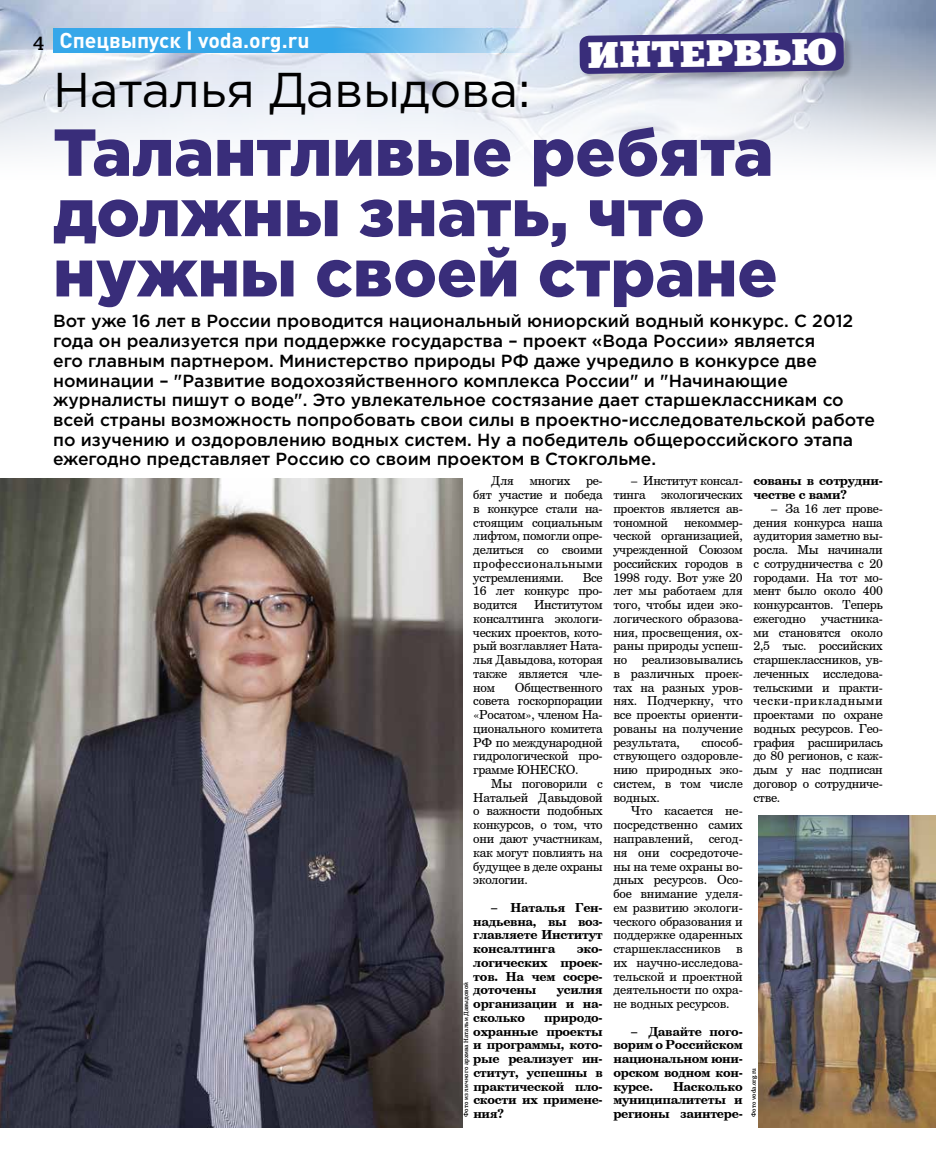
<style>
.page{position:relative;width:936px;height:1170px;background:#fff}
.page>*{position:absolute;margin:0;border:0;box-sizing:border-box;transform-origin:0 0}
.t1{font:900 66.25px/60.2px "Gotham Pro";color:#392d7a}
.t2{font:48.75px "Gotham Pro";color:#000}
.t3{font:36.62px "Xenia Extended C";color:#fff}
.t4{font:700 21.25px "DIN Pro";color:#fff}
.t5{font:500 17.5px/19.8px "Gotham Pro";color:#000}
.t6{font:12.5px/13.8px "Century Schlbk Cyrillic BT";letter-spacing:-.02em;color:#000;text-align:justify}
.t7{font:700 12.5px/13.8px "Century Schlbk Cyrillic BT";letter-spacing:-.02em;color:#000;text-align:justify}
.t8{font:500 6.25px "PF Centro Slab Pro";color:#000}
</style>
<div class="page">
<img style="left:0;top:0;width:935px;height:159px">
<svg style="left:53px;top:28px;width:490px;height:25px;background:#5ab4ea"></svg>
<img style="left:0;top:479px;width:462px;height:648px">
<div style="left:580px;top:34px;width:273px;height:50px;background:#000;opacity:.2"></div>
<svg style="left:579px;top:32px;width:264px;height:42px;background:#453b82"></svg>
<img style="left:758px;top:815px;width:177px;height:312px">
<h3 class="t4" style="left:33px;top:22px;width:278px"><sub>4</sub> Спецвыпуск | voda.org.ru</h3>
<h2 class="t2" style="left:53px;top:63px;width:479px">Наталья Давыдова:</h2>
<h1 class="t1" style="left:53px;top:120px;width:725px">Талантливые ребята должны знать, что нужны своей стране</h1>
<p class="t5" style="left:53px;top:311px;width:823px">Вот уже 16 лет в России проводится национальный юниорский водный конкурс. С 2012 года он реализуется при поддержке государства – проект «Вода России» является<br>его главным партнером. Министерство природы РФ даже учредило в конкурсе две номинации – "Развитие водохозяйственного комплекса России" и "Начинающие журналисты пишут о воде". Это увлекательное состязание дает старшеклассникам со всей страны возможность попробовать свои силы в проектно-исследовательской работе по изучению и оздоровлению водных систем. Ну а победитель общероссийского этапа ежегодно представляет Россию со своим проектом в Стокгольме.</p>
<p class="t6" style="left:491px;top:474px;width:24px">Для</p>
<p class="t6" style="left:529px;top:474px;width:42px">многих</p>
<h3 class="t3" style="left:587px;top:32px;width:251px;rotate:-1deg">ИНТЕРВЬЮ</h3>
<p class="t6" style="left:613px;top:474px;width:131px;text-indent:18px">– Институт консал&shy;тинга экологических проектов является ав&shy;тономной</p>
<p class="t7" style="left:753px;top:473px;width:131px">сованы в сотрудни&shy;честве с вами?</p>
<p class="t6" style="left:753px;top:501px;width:131px;text-indent:18px">– За 16 лет прове&shy;дения конкурса наша аудитория заметно вы&shy;росла. Мы начинали с сотрудничества с 20 городами. На тот мо&shy;мент было около 400 конкурсантов. Теперь ежегодно участника&shy;ми становятся около 2,5 тыс. российских старшеклассников, ув&shy;леченных исследова&shy;тельскими и практи&shy;чески-прикладными проектами по охране водных ресурсов. Гео&shy;графия расширилась до 80 регионов, с каж&shy;дым у нас подписан договор о сотрудниче&shy;стве.</p>
<p class="t6" style="left:473px;top:474px;width:131px;text-indent:113px">ре&shy;бят участие и победа в конкурсе стали на&shy;стоящим социальным лифтом, помогли опре&shy;делиться со своими профессиональными устремлениями.</p>
<p class="t6" style="left:613px;top:515px;width:131px;text-indent:71px">некоммер&shy;ческой организацией, учрежденной Союзом российских городов в 1998 году. Вот уже 20 лет мы работаем для того, чтобы идеи эко&shy;логического образова&shy;ния, просвещения, ох&shy;раны природы успеш&shy;но реализовывались в различных проек&shy;тах на разных уров&shy;нях. Подчеркну, что все проекты ориенти&shy;рованы на получение результата,</p>
<p class="t6" style="left:473px;top:570px;width:131px;text-indent:109px">Все 16 лет конкурс про&shy;водится</p>
<p class="t6" style="left:473px;top:597px;width:131px;text-indent:61px">Институтом консалтинга экологи&shy;ческих проектов, кото&shy;рый возглавляет Ната&shy;лья Давыдова, которая также является чле&shy;ном</p>
<p class="t6" style="left:473px;top:680px;width:131px;text-indent:42px">Общественного совета госкорпорации «Росатом», членом На&shy;ционального комитета РФ по международной гидрологической про&shy;грамме ЮНЕСКО.</p>
<p class="t6" style="left:473px;top:776px;width:131px;text-indent:18px">Мы поговорили с Натальей Давыдовой о важности подобных конкурсов, о том, что они дают участникам, как могут повлиять на будущее в деле охраны экологии.</p>
<p class="t7" style="left:473px;top:900px;width:131px;text-indent:18px">– Наталья Ген&shy;надьевна, вы воз&shy;главляете Институт консалтинга</p>
<p class="t6" style="left:613px;top:735px;width:131px;text-indent:88px">способ&shy;ствующего оздоровле&shy;нию природных эко&shy;систем, в том числе водных.</p>
<p class="t6" style="left:613px;top:804px;width:131px;text-indent:18px">Что касается не&shy;посредственно самих направлений, сегод&shy;ня они сосредоточе&shy;ны на теме охраны во&shy;дных ресурсов. Осо&shy;бое внимание уделя&shy;ем развитию экологи&shy;ческого образования и поддержке одаренных старшеклассников в их научно-исследова&shy;тельской и проектной деятельности по охра&shy;не водных ресурсов.</p>
<p class="t7" style="left:613px;top:1023px;width:131px;text-indent:18px">– Давайте пого&shy;ворим о Российском национальном юни&shy;орском водном кон&shy;курсе.</p>
<p class="t7" style="left:473px;top:941px;width:131px;text-indent:104px">эко&shy;логических проек&shy;тов. На чем сосре&shy;доточены</p>
<p class="t8" style="left:462px;top:1116px;width:136px;rotate:-90deg">Фото из личного архива Натальи Давыдовой</p>
<p class="t7" style="left:473px;top:982px;width:131px;text-indent:83px">усилия организации и на&shy;сколько</p>
<p class="t7" style="left:473px;top:1010px;width:131px;text-indent:71px">природо&shy;охранные проекты и программы, кото&shy;рые реализует ин&shy;ститут, успешны в практической пло&shy;скости их примене&shy;ния?</p>
<p class="t8" style="left:749px;top:1116px;width:51px;rotate:-90deg">Фото voda.org.ru</p>
<p class="t7" style="left:613px;top:1078px;width:131px;text-indent:60px">Насколько муниципалитеты и регионы заинтере-</p>
</div>
